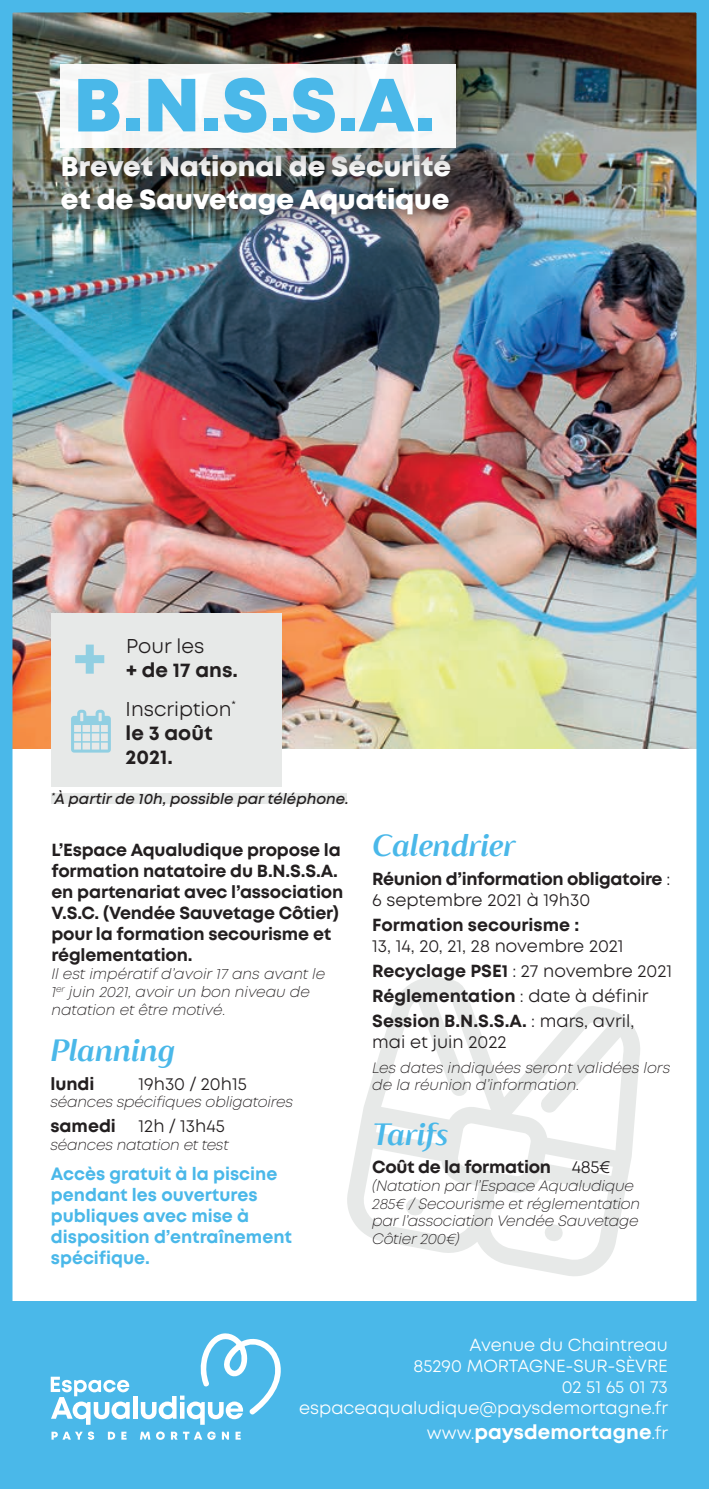
<style>
.page{position:relative;width:709px;height:1489px;background:#fff}
.page>*{position:absolute;margin:0;border:0;box-sizing:border-box;transform-origin:0 0}
.t1{font:800 75px "Mont";color:#4ab8e9}
.t2{font:italic 700 30px "Blacker Sans Text Trial";color:#4ab8e9}
.t3{font:800 27.5px/33px "Mont";color:#fff}
.t4{font:20px/39.2px "Mont";color:#231f20}
.t5{font:700 20px "Mont";color:#fff}
.t6{font:700 20px/24px "Mont";color:#231f20}
.t7{font:700 17.75px/21px "Mont";color:#4ab8e9}
.t8{font:700 17.5px/21px "Mont";letter-spacing:-.01em;color:#231f20}
.t9{font:17.5px/25px "Mont";color:#231f20}
.t10{font:17.5px/21px "Mont";color:#fff;text-align:right}
.t11{font:italic 300 15px/17.5px "Mont";letter-spacing:-.01em;color:#231f20}
.t12{font:italic 600 15px "Mont";color:#231f20}
.s1{font-weight:700}
.s2{font-weight:400}
.s3{font-weight:400;font-size:17.5px}
</style>
<div class="page">
<img style="left:13px;top:13px;width:683px;height:735px">
<div style="left:0;top:0;width:709px;height:1488px;border:12px solid #4ab8e9"></div>
<div style="left:53px;top:147px;width:415px;height:87px;background:#231f20;opacity:.75"></div>
<svg style="left:347px;top:977px;width:293px;height:299px"></svg>
<div style="left:0;top:1301px;width:709px;height:187px;background:#4ab8e9"></div>
<svg style="left:51px;top:1431px;width:43px;height:8px"></svg>
<svg style="left:108px;top:1431px;width:7px;height:8px"></svg>
<svg style="left:121px;top:1431px;width:6px;height:8px"></svg>
<svg style="left:140px;top:1431px;width:10px;height:8px"></svg>
<svg style="left:156px;top:1431px;width:9px;height:8px"></svg>
<svg style="left:171px;top:1431px;width:45px;height:8px"></svg>
<svg style="left:222px;top:1431px;width:7px;height:8px"></svg>
<svg style="left:235px;top:1431px;width:6px;height:8px"></svg>
<svg style="left:51px;top:1376px;width:79px;height:48px"></svg>
<div style="left:133px;top:1395px;width:5px;height:23px;background:#fff"></div>
<svg style="left:141px;top:1333px;width:140px;height:91px"></svg>
<div style="left:51px;top:793px;width:296px;height:11px;background:#e7e9e8"></div>
<div style="left:51px;top:613px;width:230px;height:173px;background:#e7e9e8"></div>
<svg style="left:75px;top:644px;width:29px;height:29px"></svg>
<svg style="left:71px;top:709px;width:40px;height:43px"></svg>
<div style="left:64px;top:68px;width:423px;height:111px;background:#231f20;opacity:.2"></div>
<div style="left:60px;top:64px;width:396px;height:84px;background:#f7f7f6"></div>
<h1 class="t1" style="left:73px;top:56px;width:364px">B.N.S.S.A.</h1>
<h3 class="t3" style="left:61px;top:151px;width:391px">Brevet National de Sécurité et de Sauvetage Aquatique</h3>
<h3 class="t4" style="left:126px;top:626px;width:80px">Pour les</h3>
<h3 class="t4" style="left:126px;top:650px;width:114px"><span class="s1">+ de 17 ans.<br></span>Inscription<sup>*</sup></h3>
<h3 class="t6" style="left:126px;top:721px;width:88px">le 3 août<br>2021.</h3>
<p class="t12" style="left:51px;top:789px;width:299px"><sup>*</sup>À partir de 10h, possible par téléphone.</p>
<p class="t8" style="left:51px;top:839px;width:293px">L’Espace Aqualudique propose la formation natatoire du B.N.S.S.A. en partenariat avec l’association<br>V.S.C. (Vendée Sauvetage Côtier) pour la formation secourisme et réglementation.</p>
<p class="t11" style="left:51px;top:964px;width:275px">Il est impératif d’avoir 17 ans avant le<br>1<sup>er</sup> juin 2021, avoir un bon niveau de natation et être motivé.</p>
<h2 class="t2" style="left:50px;top:1030px;width:126px">Planning</h2>
<p class="t8" style="left:50px;top:1073px;width:46px">lundi</p>
<p class="t11" style="left:50px;top:1093px;width:244px">séances spécifiques obligatoires</p>
<p class="t8" style="left:50px;top:1115px;width:67px">samedi</p>
<p class="t11" style="left:50px;top:1135px;width:180px">séances natation et test</p>
<p class="t9" style="left:139px;top:1071px;width:110px">19h30 / 20h15</p>
<p class="t9" style="left:139px;top:1113px;width:88px">12h / 13h45</p>
<p class="t7" style="left:51px;top:1163px;width:243px">Accès gratuit à la piscine pendant les ouvertures publiques avec mise à disposition d’entraînement spécifique.</p>
<h2 class="t2" style="left:372px;top:825px;width:144px">Calendrier</h2>
<p class="t8" style="left:372px;top:868px;width:300px">Réunion d’information obligatoire <span class="s2">:<br>6 septembre 2021 à 19h30</span></p>
<p class="t8" style="left:372px;top:914px;width:208px">Formation secourisme :</p>
<p class="t9" style="left:372px;top:933px;width:301px">13, 14, 20, 21, 28 novembre 2021<br><span class="s1">Recyclage PSE1</span> : 27 novembre 2021<br><span class="s1">Réglementation</span> : date à définir<br><span class="s1">Session B.N.S.S.A.</span> : mars, avril,</p>
<p class="t9" style="left:372px;top:1029px;width:136px">mai et juin 2022</p>
<p class="t11" style="left:372px;top:1058px;width:299px">Les dates indiquées seront validées lors de la réunion d’information.</p>
<h2 class="t2" style="left:372px;top:1114px;width:77px">Tarifs</h2>
<p class="t8" style="left:372px;top:1156px;width:240px">Coût de la formation <span class="s2">485€</span></p>
<p class="t11" style="left:372px;top:1177px;width:269px">(Natation par l’Espace Aqualudique<br>285€ / Secourisme et réglementation par l’association Vendée Sauvetage<br>Côtier 200€)</p>
<p class="t10" style="left:299px;top:1334px;width:371px">Avenue du Chaintreau<br>85290 MORTAGNE-SUR-SÈVRE<br>02 51 65 01 73 espaceaqualudique@paysdemortagne.fr</p>
<h3 class="t5" style="left:427px;top:1418px;width:243px"><span class="s3">www.</span>paysdemortagne<span class="s3">.fr</span></h3>
</div>
